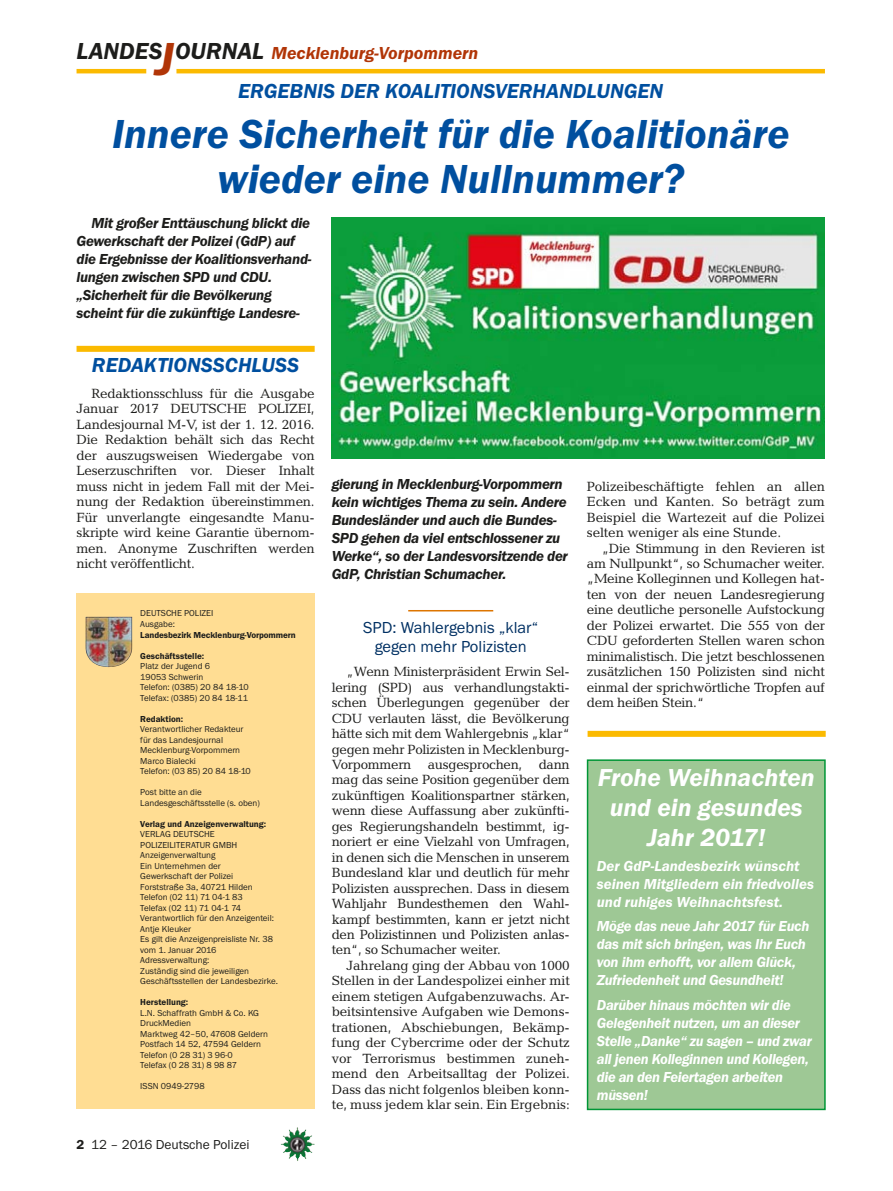
<style>
.page{position:relative;width:893px;height:1191px;background:#fff}
.page>*{position:absolute;margin:0;border:0;box-sizing:border-box;transform-origin:0 0}
._02__HEADLINE_3spalt{font:italic 600 42px/45px "Franklin Gothic Itc T";color:#004f9f;text-align:center}
._32__KASTEN_HEADLINE{font:italic 600 25.5px/30px "Franklin Gothic Itc T";color:#fff;text-align:center}
.t1{font:italic 600 24px "Franklin Gothic Itc T";color:#1d1d1b}
._01__RUBRIKENZEILE_o{font:italic 600 21px "Franklin Gothic Itc T";color:#004f9f}
._01__RUBRIKENZEILE_m{font:italic 600 21px "Franklin Gothic Itc T";color:#004f9f}
.t2{font:italic 600 18px "Franklin Gothic Itc T";color:#b13507}
._20__ZÜ_C_1-zeilig{font:16.5px/19.5px "Franklin Gothic Itc T";color:#003063;text-align:center}
._08__VORSPANN{font:italic 600 15px/18px "Franklin Gothic Itc T";letter-spacing:-.02em;color:#1d1d1b}
._08__VORSPANN-2{font:italic 600 15px/18px "Franklin Gothic Itc T";letter-spacing:-.02em;color:#fff}
._08__VORSPANN-3{font:italic 600 15px/18px "Franklin Gothic Itc T";color:#fff}
._09__GRUNDTEXT___Blo{font:13.5px/15.5px "Candida";letter-spacing:-.02em;color:#1d1d1b;text-align:justify}
.t3{font:13.5px "Franklin Gothic Itc T";color:#1d1d1b}
.t4{font:9px/10.5px "Franklin Gothic Itc T";color:#1d1d1b}
.t5{font:600 9px "Franklin Gothic Itc T";color:#1d1d1b}
.s1{font-size:48px;color:#b13507}
.s2{font-weight:600}
</style>
<div class="page">
<hr style="left:77px;top:69px;width:69px;height:4px;background:#fbba00">
<hr style="left:176px;top:69px;width:649px;height:4px;background:#fbba00">
<img style="left:281px;top:1128px;width:16px;height:24px">
<div style="left:77px;top:593px;width:238px;height:516px;background:#ffdd93"></div>
<img style="left:85px;top:617px;width:48px;height:50px">
<hr style="left:408px;top:610px;width:85px;height:1px;background:#dd7500">
<img style="left:332px;top:218px;width:492px;height:241px">
<div style="left:77px;top:346px;width:238px;height:6px;background:#fbba00"></div>
<div style="left:588px;top:760px;width:237px;height:349px;background:#9ec895"></div>
<div style="left:587px;top:759px;width:239px;height:351px;border:2px solid #009636"></div>
<div style="left:588px;top:731px;width:238px;height:6px;background:#fbba00"></div>
<p class="t1" style="left:77px;top:37px;width:189px">LANDES<span class="s1">J</span>OURNAL</p>
<p class="t2" style="left:272px;top:42px;width:208px">Mecklenburg-Vorpommern</p>
<p class="_01__RUBRIKENZEILE_o" style="left:238px;top:79px;width:426px">ERGEBNIS DER KOALITIONSVERHANDLUNGEN</p>
<p class="_02__HEADLINE_3spalt" style="left:112px;top:111px;width:679px">Innere Sicherheit für die Koalitionäre wieder eine Nullnummer?</p>
<p class="_08__VORSPANN" style="left:77px;top:214px;width:236px;text-indent:15px">Mit großer Enttäuschung blickt die Gewerkschaft der Polizei (GdP) auf die Ergebnisse der Koalitionsverhand&shy;lungen zwischen SPD und CDU. „Sicherheit für die Bevölkerung scheint für die zukünftige Landesre-</p>
<p class="_01__RUBRIKENZEILE_m" style="left:92px;top:352px;width:209px">REDAKTIONSSCHLUSS</p>
<p class="_09__GRUNDTEXT___Blo" style="left:77px;top:386px;width:240px;text-indent:15px">Redaktionsschluss für die Ausgabe Januar 2017 DEUTSCHE POLIZEI, Landesjournal M-V, ist der 1. 12. 2016.<br>Die Redaktion behält sich das Recht der auszugsweisen Wiedergabe von Leserzuschriften vor. Dieser Inhalt muss nicht in jedem Fall mit der Mei&shy;nung der Redaktion übereinstimmen.<br>Für unverlangte eingesandte Manu&shy;skripte wird keine Garantie übernom&shy;men. Anonyme Zuschriften werden nicht veröffentlicht.</p>
<p class="t4" style="left:140px;top:608px;width:75px">DEUTSCHE POLIZEI</p>
<p class="t4" style="left:140px;top:618px;width:36px">Ausgabe:</p>
<p class="t5" style="left:140px;top:629px;width:157px">Landesbezirk Mecklenburg-Vorpommern</p>
<p class="t5" style="left:140px;top:650px;width:65px">Geschäftsstelle:</p>
<p class="t4" style="left:140px;top:660px;width:71px">Platz der Jugend 6</p>
<p class="t4" style="left:140px;top:671px;width:64px">19053 Schwerin</p>
<p class="t4" style="left:140px;top:681px;width:110px">Telefon: (0385) 20 84 18-10</p>
<p class="t4" style="left:140px;top:692px;width:109px">Telefax: (0385) 20 84 18-11</p>
<p class="t5" style="left:140px;top:713px;width:44px">Redaktion:</p>
<p class="t4" style="left:140px;top:723px;width:105px">Verantwortlicher Redakteur</p>
<p class="t4" style="left:140px;top:734px;width:84px">für das Landesjournal</p>
<p class="t4" style="left:140px;top:744px;width:101px">Mecklenburg-Vorpommern</p>
<p class="t4" style="left:140px;top:755px;width:57px">Marco Bialecki</p>
<p class="t4" style="left:140px;top:765px;width:112px">Telefon: (03 85) 20 84 18-10</p>
<p class="t4" style="left:140px;top:786px;width:63px">Post bitte an die</p>
<p class="t4" style="left:140px;top:797px;width:121px">Landesgeschäftsstelle (s. oben)</p>
<p class="t5" style="left:140px;top:818px;width:127px">Verlag und Anzeigenverwaltung:</p>
<p class="t4" style="left:140px;top:828px;width:76px">VERLAG DEUTSCHE</p>
<p class="t4" style="left:140px;top:839px;width:99px">POLIZEILITERATUR GMBH</p>
<p class="t4" style="left:140px;top:849px;width:77px">Anzeigenverwaltung</p>
<p class="t4" style="left:140px;top:860px;width:95px">Ein Unternehmen der<br>Gewerkschaft der Polizei</p>
<p class="t4" style="left:140px;top:881px;width:114px">Forststraße 3a, 40721 Hilden</p>
<p class="t4" style="left:140px;top:891px;width:104px">Telefon (02 11) 71 04-1 83</p>
<p class="t4" style="left:140px;top:902px;width:102px">Telefax (02 11) 71 04-1 74</p>
<p class="t4" style="left:140px;top:912px;width:135px">Verantwortlich für den Anzeigenteil:</p>
<p class="t4" style="left:140px;top:923px;width:52px">Antje Kleuker</p>
<p class="t4" style="left:140px;top:933px;width:134px">Es gilt die Anzeigenpreisliste Nr. 38</p>
<p class="t4" style="left:140px;top:944px;width:78px">vom 1. Januar 2016</p>
<p class="t4" style="left:140px;top:954px;width:139px">Adressverwaltung:<br>Zuständig sind die jeweiligen<br>Geschäftsstellen der Landesbezirke.</p>
<p class="t5" style="left:140px;top:997px;width:50px">Herstellung:</p>
<p class="t4" style="left:140px;top:1007px;width:120px">L.N. Schaffrath GmbH &amp; Co. KG</p>
<p class="t4" style="left:140px;top:1017px;width:52px">DruckMedien</p>
<p class="t4" style="left:140px;top:1028px;width:129px">Marktweg 42–50, 47608 Geldern</p>
<p class="t4" style="left:140px;top:1038px;width:122px">Postfach 14 52, 47594 Geldern</p>
<p class="t4" style="left:140px;top:1049px;width:94px">Telefon (0 28 31) 3 96-0</p>
<p class="t4" style="left:140px;top:1059px;width:98px">Telefax (0 28 31) 8 98 87</p>
<p class="t4" style="left:140px;top:1080px;width:66px">ISSN 0949-2798</p>
<p class="t3" style="left:77px;top:1136px;width:175px"><span class="s2">2</span> 12 – 2016 Deutsche Polizei</p>
<p class="_08__VORSPANN" style="left:332px;top:474px;width:238px">gierung in Mecklenburg-Vorpommern kein wichtiges Thema zu sein. Andere Bundesländer und auch die Bundes-SPD gehen da viel entschlossener zu Werke“, so der Landesvorsitzende der GdP, Christian Schumacher.</p>
<p class="_20__ZÜ_C_1-zeilig" style="left:363px;top:617px;width:177px">SPD: Wahlergebnis „klar“ gegen mehr Polizisten</p>
<p class="_09__GRUNDTEXT___Blo" style="left:332px;top:664px;width:240px;text-indent:15px">„Wenn Ministerpräsident Erwin Sel&shy;lering (SPD) aus verhandlungstakti&shy;schen Überlegungen gegenüber der CDU verlauten lässt, die Bevölkerung hätte sich mit dem Wahlergebnis „klar“ gegen mehr Polizisten in Mecklenburg-Vorpommern ausgesprochen, dann mag das seine Position gegenüber dem zukünftigen Koalitionspartner stärken, wenn diese Auffassung aber zukünfti&shy;ges Regierungshandeln bestimmt, ig&shy;noriert er eine Vielzahl von Umfragen, in denen sich die Menschen in unserem Bundesland klar und deutlich für mehr Polizisten aussprechen. Dass in diesem Wahljahr Bundesthemen den Wahl&shy;kampf bestimmten, kann er jetzt nicht den Polizistinnen und Polizisten anlas&shy;ten“, so Schumacher weiter.</p>
<p class="_09__GRUNDTEXT___Blo" style="left:332px;top:957px;width:240px;text-indent:15px">Jahrelang ging der Abbau von 1000<br>Stellen in der Landespolizei einher mit einem stetigen Aufgabenzuwachs. Ar&shy;beitsintensive Aufgaben wie Demons&shy;trationen, Abschiebungen, Bekämp&shy;fung der Cybercrime oder der Schutz vor Terrorismus bestimmen zuneh&shy;mend den Arbeitsalltag der Polizei.<br>Dass das nicht folgenlos bleiben konn&shy;te, muss jedem klar sein. Ein Ergebnis:</p>
<p class="_09__GRUNDTEXT___Blo" style="left:587px;top:478px;width:240px">Polizeibeschäftigte fehlen an allen Ecken und Kanten. So beträgt zum Beispiel die Wartezeit auf die Polizei selten weniger als eine Stunde.</p>
<p class="_09__GRUNDTEXT___Blo" style="left:587px;top:540px;width:240px;text-indent:15px">„Die Stimmung in den Revieren ist am Nullpunkt“, so Schumacher weiter. „Meine Kolleginnen und Kollegen hat&shy;ten von der neuen Landesregierung eine deutliche personelle Aufstockung der Polizei erwartet. Die 555 von der CDU geforderten Stellen waren schon minimalistisch. Die jetzt beschlossenen zusätzlichen 150 Polizisten sind nicht einmal der sprichwörtliche Tropfen auf dem heißen Stein.“</p>
<p class="_32__KASTEN_HEADLINE" style="left:598px;top:762px;width:218px">Frohe Weihnachten und ein gesundes<br>Jahr 2017!</p>
<p class="_08__VORSPANN-3" style="left:597px;top:856px;width:219px">Der GdP-Landesbezirk wünscht seinen Mitgliedern ein friedvolles und ruhiges Weihnachtsfest.</p>
<p class="_08__VORSPANN-2" style="left:597px;top:917px;width:214px">Möge das neue Jahr 2017 für Euch das mit sich bringen, was Ihr Euch von ihm erhofft, vor allem Glück,<br>Zufriedenheit und Gesundheit!</p>
<p class="_08__VORSPANN-2" style="left:597px;top:995px;width:217px">Darüber hinaus möchten wir die<br>Gelegenheit nutzen, um an dieser<br>Stelle „Danke“ zu sagen – und zwar all jenen Kolleginnen und Kollegen, die an den Feiertagen arbeiten müssen!</p>
</div>
